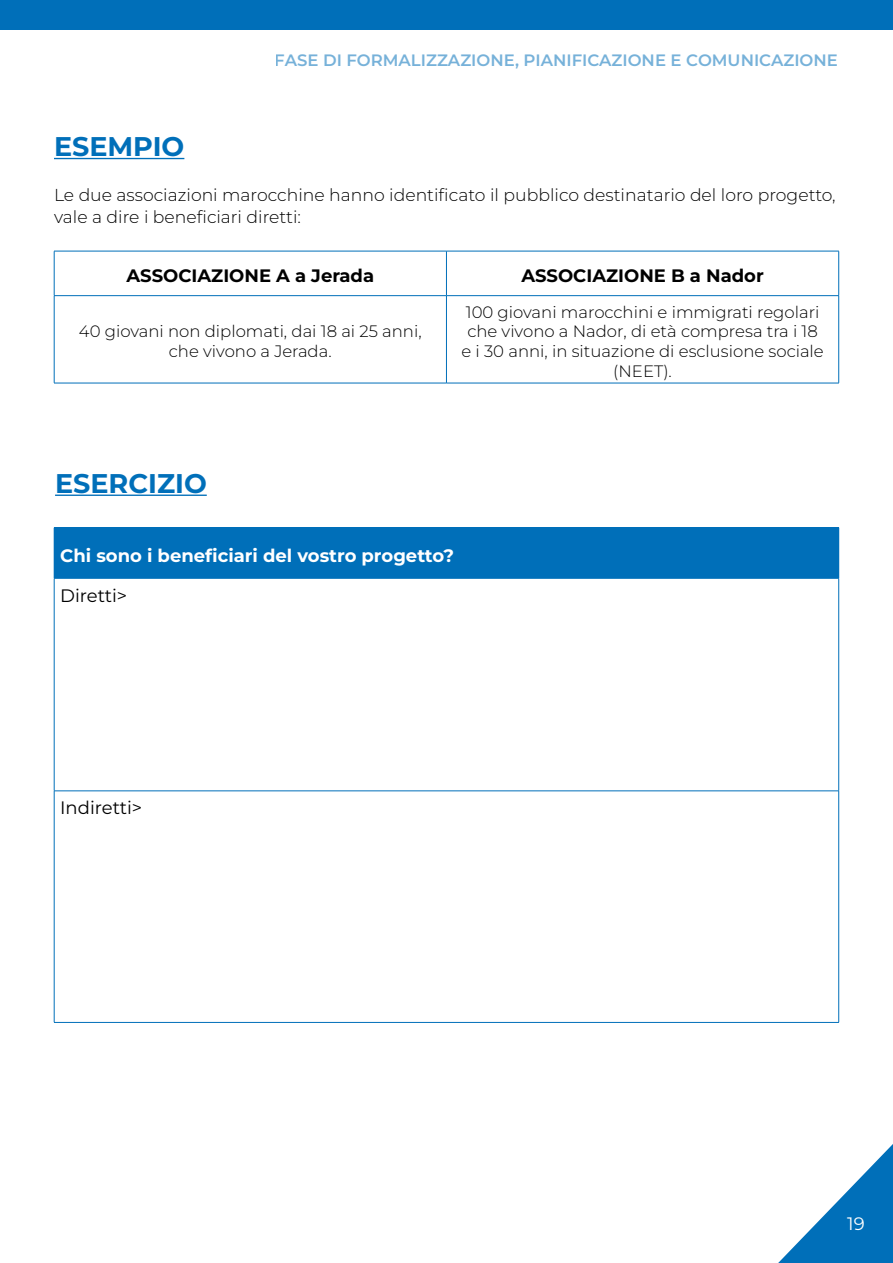
<style>
.page{position:relative;width:893px;height:1263px;background:#fff}
.page>*{position:absolute;margin:0;border:0;box-sizing:border-box;transform-origin:0 0}
.t1{font:700 27px "Montserrat";color:#006fb9}
.t2{font:700 18px "Montserrat";color:#000}
.t3{font:700 18px "Montserrat";color:#fff}
.t4{font:18px "Montserrat";color:#000}
.t5{font:18px "Montserrat";color:#fff}
.t6{font:300 17.25px/22.5px "Montserrat";color:#000}
.t7{font:300 16.5px/19.8px "Montserrat";color:#000;text-align:center}
.t8{font:600 16.5px "Montserrat";color:#006fb9}
</style>
<div class="page">
<svg style="left:778px;top:1144px;width:115px;height:119px"></svg>
<div style="left:0;top:0;width:893px;height:30px;background:#006fb9"></div>
<hr style="left:54px;top:158px;width:130px;height:1px;background:#006fb9">
<hr style="left:54px;top:251px;width:392px;height:1px;background:#006fb9">
<hr style="left:54px;top:251px;width:1px;height:44px;background:#006fb9">
<hr style="left:446px;top:251px;width:393px;height:1px;background:#006fb9">
<hr style="left:446px;top:251px;width:1px;height:44px;background:#006fb9">
<hr style="left:838px;top:251px;width:1px;height:44px;background:#006fb9">
<hr style="left:54px;top:295px;width:392px;height:1px;background:#006fb9">
<hr style="left:54px;top:296px;width:1px;height:87px;background:#006fb9">
<hr style="left:446px;top:295px;width:393px;height:1px;background:#006fb9">
<hr style="left:446px;top:296px;width:1px;height:87px;background:#006fb9">
<hr style="left:838px;top:296px;width:1px;height:87px;background:#006fb9">
<hr style="left:54px;top:383px;width:392px;height:1px;background:#006fb9">
<hr style="left:446px;top:383px;width:393px;height:1px;background:#006fb9">
<div style="left:54px;top:527px;width:785px;height:51px;background:#006fb9"></div>
<hr style="left:54px;top:578px;width:785px;height:1px;background:#006fb9">
<hr style="left:54px;top:578px;width:1px;height:213px;background:#006fb9">
<hr style="left:838px;top:578px;width:1px;height:213px;background:#006fb9">
<hr style="left:54px;top:791px;width:785px;height:1px;background:#006fb9">
<hr style="left:54px;top:791px;width:1px;height:231px;background:#006fb9">
<hr style="left:838px;top:791px;width:1px;height:231px;background:#006fb9">
<hr style="left:54px;top:1022px;width:785px;height:1px;background:#006fb9">
<hr style="left:55px;top:495px;width:152px;height:1px;background:#006fb9">
<p class="t8" style="left:275px;top:49px;width:565px">FASE DI FORMALIZZAZIONE, PIANIFICAZIONE E COMUNICAZIONE</p>
<h1 class="t1" style="left:54px;top:128px;width:132px">ESEMPIO</h1>
<p class="t6" style="left:54px;top:183px;width:783px">Le due associazioni marocchine hanno identificato il pubblico destinatario del loro progetto, vale a dire i beneficiari diretti:</p>
<p class="t2" style="left:126px;top:264px;width:249px">ASSOCIAZIONE A a Jerada</p>
<p class="t2" style="left:521px;top:264px;width:244px">ASSOCIAZIONE B a Nador</p>
<p class="t7" style="left:79px;top:321px;width:344px">40 giovani non diplomati, dai 18 ai 25 anni, che vivono a Jerada.</p>
<p class="t7" style="left:461px;top:301px;width:364px">100 giovani marocchini e immigrati regolari che vivono a Nador, di età compresa tra i 18 e i 30 anni, in situazione di esclusione sociale (NEET).</p>
<h1 class="t1" style="left:55px;top:465px;width:153px">ESERCIZIO</h1>
<p class="t3" style="left:60px;top:543px;width:395px">Chi sono i beneficiari del vostro progetto?</p>
<p class="t4" style="left:60px;top:583px;width:69px">Diretti&gt;</p>
<p class="t4" style="left:60px;top:796px;width:84px">Indiretti&gt;</p>
<p class="t5" style="left:847px;top:1212px;width:19px">19</p>
</div>
